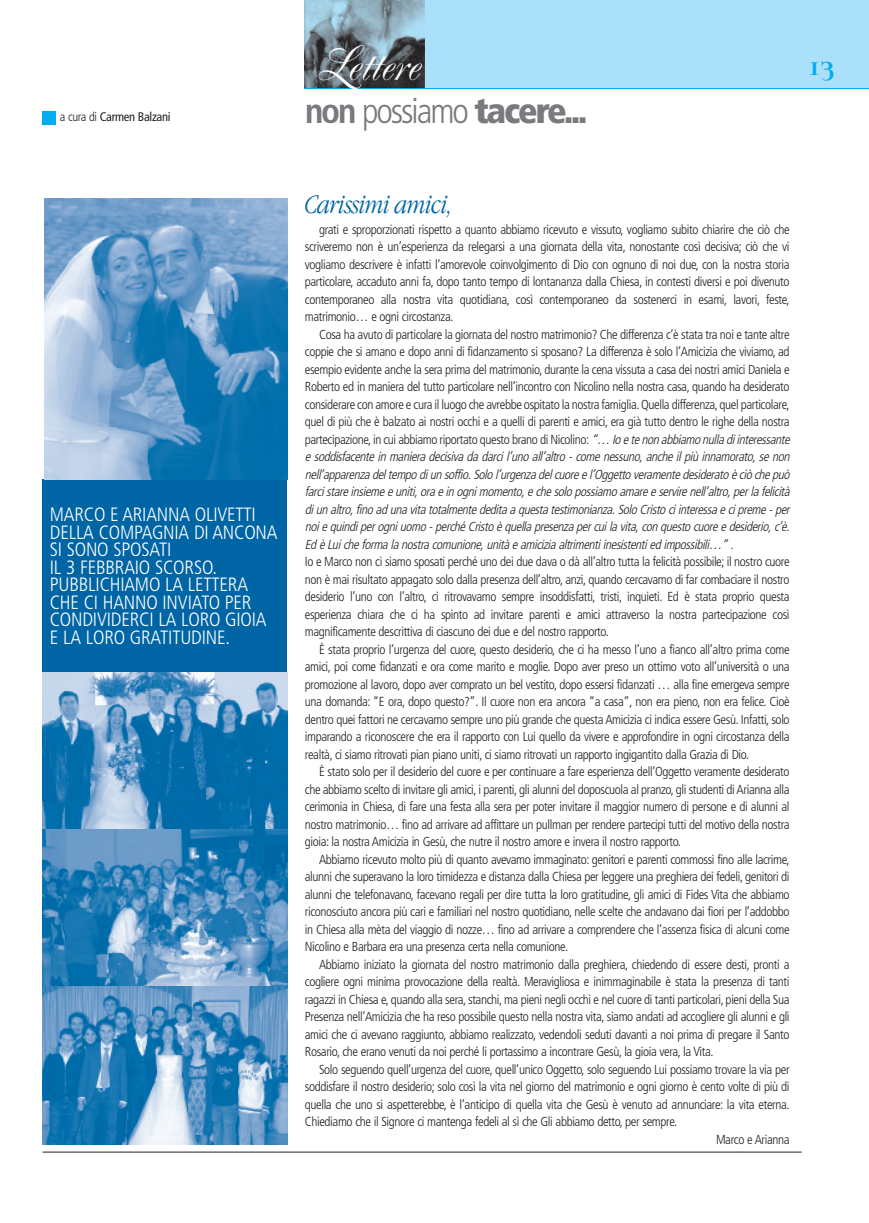
<style>
.page{position:relative;width:869px;height:1223px;background:#fff}
.page>*{position:absolute;margin:0;border:0;box-sizing:border-box;transform-origin:0 0}
.t1{font:300 48.38px "Poppl Residenz";color:#fff}
.t2{font:900 condensed 35.38px "Frutiger";letter-spacing:-.06em;color:#787a7d}
.t3{font:700 31.25px "Democratica";color:#00aeef}
.t4{font:italic 700 condensed 27.5px "Garamond";letter-spacing:-.025em;color:#0065a4}
.t5{font:300 condensed 19.25px/17.5px "Frutiger";letter-spacing:-.01em;color:#fff}
.t6{font:300 condensed 13px/17.5px "Frutiger";letter-spacing:-.03em;color:#231f20;text-align:justify}
.t7{font:condensed 12.5px "Frutiger";letter-spacing:-.025em;color:#231f20}
.s1{font-weight:300}
.s2{font-weight:700}
.s3{font-style:italic}
</style>
<div class="page">
<div style="left:43px;top:390px;width:244px;height:754px;background:#0065a4"></div>
<div style="left:304px;top:0;width:564px;height:88px;background:#aae0f9"></div>
<img style="left:304px;top:0;width:120px;height:88px">
<hr style="left:43px;top:1151px;width:758px;height:1px;background:#231f20">
<hr style="left:304px;top:88px;width:564px;height:1px;background:#00aeef">
<img style="left:42px;top:826px;width:245px;height:318px">
<svg style="left:43px;top:828px;width:244px;height:157px"></svg>
<img style="left:43px;top:672px;width:244px;height:156px">
<img style="left:44px;top:198px;width:243px;height:281px">
<div style="left:43px;top:111px;width:13px;height:13px;background:#00aeef"></div>
<p class="t7" style="left:60px;top:112px;width:112px"><span class="s1">a cura di</span> Carmen Balzani</p>
<h3 class="t5" style="left:50px;top:507px;width:229px">MARCO E ARIANNA OLIVETTI<br>DELLA COMPAGNIA DI ANCONA<br>SI SONO SPOSATI<br>IL 3 FEBBRAIO SCORSO.<br>PUBBLICHIAMO LA LETTERA<br>CHE CI HANNO INVIATO PER<br>CONDIVIDERCI LA LORO GIOIA<br>E LA LORO GRATITUDINE.</h3>
<h1 class="t1" style="left:315px;top:46px;width:105px">Lettere</h1>
<h2 class="t2" style="left:305px;top:97px;width:283px"><span class="s2">non</span> <span class="s1">possiamo</span> tacere...</h2>
<h3 class="t3" style="left:808px;top:46px;width:28px">13</h3>
<h3 class="t4" style="left:305px;top:187px;width:149px">Carissimi amici,</h3>
<p class="t6" style="left:305px;top:221px;width:486px;text-indent:14px">grati e sproporzionati rispetto a quanto abbiamo ricevuto e vissuto, vogliamo subito chiarire che ciò che scriveremo non è un’esperienza da relegarsi a una giornata della vita, nonostante così decisiva; ciò che vi vogliamo descrivere è infatti l’amorevole coinvolgimento di Dio con ognuno di noi due, con la nostra storia particolare, accaduto anni fa, dopo tanto tempo di lontananza dalla Chiesa, in contesti diversi e poi divenuto contemporaneo alla nostra vita quotidiana, così contemporaneo da sostenerci in esami, lavori, feste, matrimonio… e ogni circostanza.</p>
<p class="t6" style="left:305px;top:326px;width:489px;text-align:left;text-indent:14px">Cosa ha avuto di particolare la giornata del nostro matrimonio? Che differenza c’è stata tra noi e tante altre coppie che si amano e dopo anni di fidanzamento si sposano? La differenza è solo l’Amicizia che viviamo, ad esempio evidente anche la sera prima del matrimonio, durante la cena vissuta a casa dei nostri amici Daniela e Roberto ed in maniera del tutto particolare nell’incontro con Nicolino nella nostra casa, quando ha desiderato considerare con amore e cura il luogo che avrebbe ospitato la nostra famiglia.Quella differenza,quel particolare, quel di più che è balzato ai nostri occhi e a quelli di parenti e amici, era già tutto dentro le righe della nostra partecipazione, in cui abbiamo riportato questo brano di Nicolino: <span class="s3">“… Ioetenonabbiamonulladiinteressante e soddisfacenteinmanieradecisivadadarcil’unoall’altro-comenessuno,ancheilpiùinnamorato,senon nell’apparenzadeltempodiunsoffio.Solol’urgenzadelcuoreel’Oggettoveramentedesideratoèciòchepuò farcistareinsiemeeuniti,oraeinognimomento,echesolopossiamoamareeservirenell’altro,perlafelicità diunaltro,finoadunavitatotalmentededitaaquestatestimonianza.SoloCristociinteressaecipreme-per noiequindiperogniuomo-perchéCristoèquellapresenzapercuilavita,conquestocuoreedesiderio,c’è.<br>EdèLuicheformalanostracomunione,unitàeamiciziaaltrimentiinesistentiedimpossibili…” .</span></p>
<p class="t6" style="left:305px;top:554px;width:486px">Io e Marco non ci siamo sposati perché uno dei due dava o dà all’altro tutta la felicità possibile; il nostro cuore non è mai risultato appagato solo dalla presenza dell’altro, anzi, quando cercavamo di far combaciare il nostro desiderio l’uno con l’altro, ci ritrovavamo sempre insoddisfatti, tristi, inquieti. Ed è stata proprio questa esperienza chiara che ci ha spinto ad invitare parenti e amici attraverso la nostra partecipazione così magnificamente descrittiva di ciascuno dei due e del nostro rapporto.</p>
<p class="t6" style="left:305px;top:641px;width:486px;text-indent:14px">È stata proprio l’urgenza del cuore, questo desiderio, che ci ha messo l’uno a fianco all’altro prima come amici, poi come fidanzati e ora come marito e moglie. Dopo aver preso un ottimo voto all’università o una promozione al lavoro, dopo aver comprato un bel vestito, dopo essersi fidanzati … alla fine emergeva sempre una domanda: “E ora, dopo questo?”. Il cuore non era ancora “a casa”, non era pieno, non era felice. Cioè dentro quei fattori ne cercavamo sempre uno più grande che questa Amicizia ci indica essere Gesù. Infatti, solo imparando a riconoscere che era il rapporto con Lui quello da vivere e approfondire in ogni circostanza della realtà, ci siamo ritrovati pian piano uniti, ci siamo ritrovati un rapporto ingigantito dalla Grazia di Dio.</p>
<p class="t6" style="left:305px;top:764px;width:486px;text-indent:14px">È stato solo per il desiderio del cuore e per continuare a fare esperienza dell’Oggetto veramente desiderato che abbiamo scelto di invitare gli amici, i parenti, gli alunni del doposcuola al pranzo, gli studenti di Arianna alla cerimonia in Chiesa, di fare una festa alla sera per poter invitare il maggior numero di persone e di alunni al nostro matrimonio… fino ad arrivare ad affittare un pullman per rendere partecipi tutti del motivo della nostra gioia: la nostra Amicizia in Gesù, che nutre il nostro amore e invera il nostro rapporto.</p>
<p class="t6" style="left:305px;top:851px;width:486px;text-indent:14px">Abbiamo ricevuto molto più di quanto avevamo immaginato: genitori e parenti commossi fino alle lacrime, alunni che superavano la loro timidezza e distanza dalla Chiesa per leggere una preghiera dei fedeli, genitori di alunni che telefonavano, facevano regali per dire tutta la loro gratitudine, gli amici di Fides Vita che abbiamo riconosciuto ancora più cari e familiari nel nostro quotidiano, nelle scelte che andavano dai fiori per l’addobbo in Chiesa alla mèta del viaggio di nozze… fino ad arrivare a comprendere che l’assenza fisica di alcuni come Nicolino e Barbara era una presenza certa nella comunione.</p>
<p class="t6" style="left:305px;top:956px;width:486px;text-indent:14px">Abbiamo iniziato la giornata del nostro matrimonio dalla preghiera, chiedendo di essere desti, pronti a cogliere ogni minima provocazione della realtà. Meravigliosa e inimmaginabile è stata la presenza di tanti ragazzi in Chiesa e, quando alla sera, stanchi, ma pieni negli occhi e nel cuore di tanti particolari, pieni della Sua Presenza nell’Amicizia che ha reso possibile questo nella nostra vita, siamo andati ad accogliere gli alunni e gli amici che ci avevano raggiunto, abbiamo realizzato, vedendoli seduti davanti a noi prima di pregare il Santo Rosario, che erano venuti da noi perché li portassimo a incontrare Gesù, la gioia vera, la Vita.</p>
<p class="t6" style="left:319px;top:1061px;width:472px">Solo seguendo quell’urgenza del cuore, quell’unico Oggetto, solo seguendo Lui possiamo trovare la via per</p>
<p class="t6" style="left:305px;top:1079px;width:486px">soddisfare il nostro desiderio; solo così la vita nel giorno del matrimonio e ogni giorno è cento volte di più di</p>
<p class="t6" style="left:305px;top:1096px;width:486px">quella che uno si aspetterebbe, è l’anticipo di quella vita che Gesù è venuto ad annunciare: la vita eterna.</p>
<p class="t6" style="left:305px;top:1114px;width:373px">Chiediamo che il Signore ci mantenga fedeli al sì che Gli abbiamo detto, per sempre.</p>
<p class="t6" style="left:715px;top:1131px;width:75px">Marco e Arianna</p>
</div>
